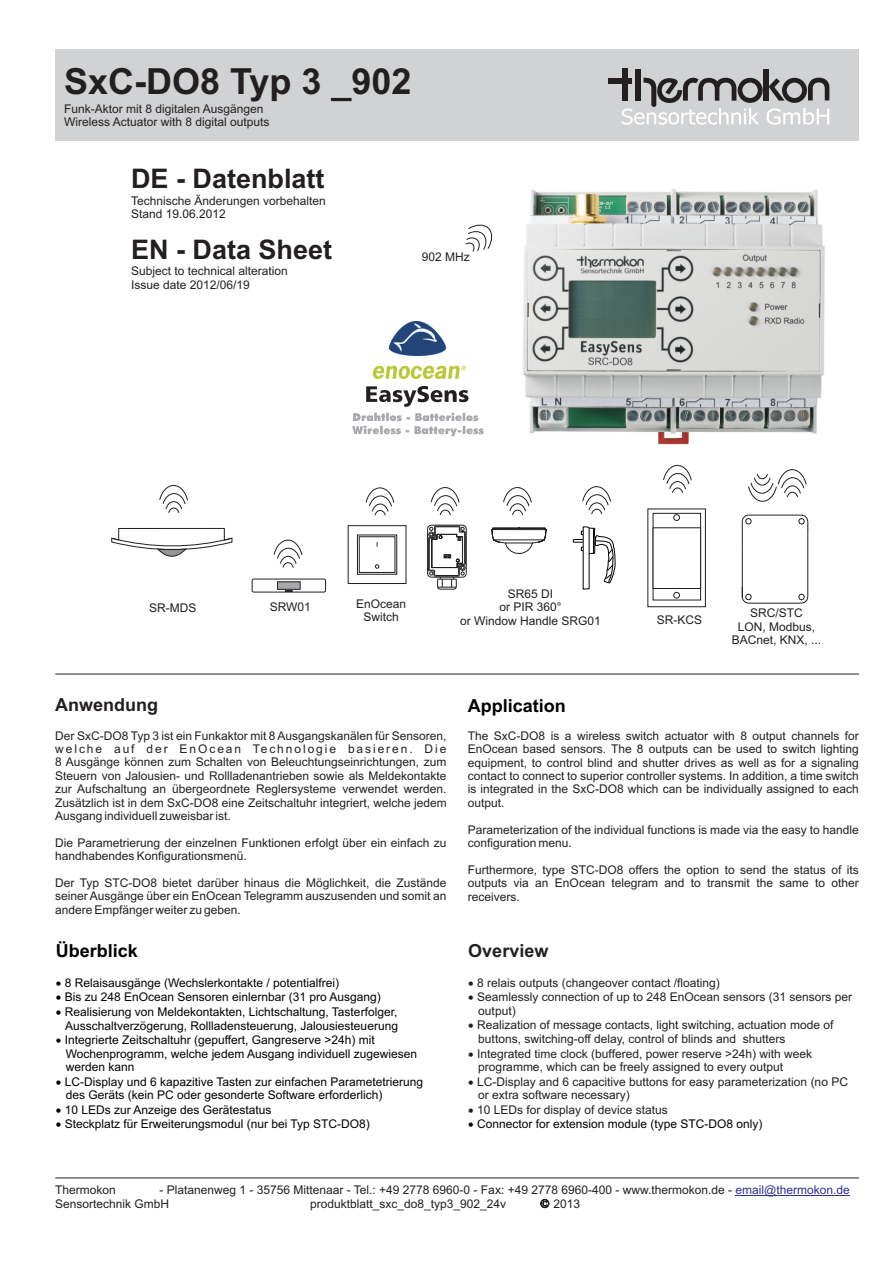
<style>
.page{position:relative;width:893px;height:1263px;background:#fff}
.page>*{position:absolute;margin:0;border:0;box-sizing:border-box;transform-origin:0 0}
.t1{font:700 36px "Arial";color:#231f20}
.t2{font:700 27px "Arial";color:#231f20}
.t3{font:700 18px "Arial";color:#010202}
.t4{font:700 18px "Arial";color:#231f20}
.t5{font:12px/13.4px "Arial";color:#231f20}
.t6{font:12px/13.8px "Arial";color:#010202}
.t7{font:12px "Symbol";color:#010202}
.t8{font:12px "Symbol";color:#231f20}
.s1{color:#2d3291}
</style>
<div class="page">
<div style="left:55px;top:49px;width:804px;height:92px;background:#d1d2d4"></div>
<hr style="left:55px;top:674px;width:804px;height:1px;background:#231f20">
<div style="left:609px;top:78px;width:23px;height:5px;background:#231f20"></div>
<div style="left:635px;top:69px;width:5px;height:32px;background:#231f20"></div>
<div style="left:622px;top:69px;width:5px;height:32px;background:#231f20"></div>
<div style="left:763px;top:69px;width:6px;height:32px;background:#231f20"></div>
<svg style="left:622px;top:74px;width:208px;height:51px"></svg>
<svg style="left:352px;top:386px;width:132px;height:50px"></svg>
<img style="left:373px;top:322px;width:92px;height:57px">
<svg style="left:465px;top:224px;width:28px;height:28px"></svg>
<hr style="left:55px;top:1177px;width:804px;height:1px;background:#231f20">
<div style="left:252px;top:579px;width:74px;height:13px;border:1px solid #231f20;border-radius:2px"></div>
<svg style="left:277px;top:581px;width:24px;height:11px"></svg>
<svg style="left:273px;top:539px;width:30px;height:29px"></svg>
<svg style="left:427px;top:525px;width:40px;height:65px"></svg>
<svg style="left:491px;top:527px;width:56px;height:27px"></svg>
<svg style="left:503px;top:487px;width:29px;height:28px"></svg>
<svg style="left:430px;top:487px;width:30px;height:28px"></svg>
<svg style="left:582px;top:486px;width:29px;height:29px"></svg>
<svg style="left:572px;top:526px;width:44px;height:64px"></svg>
<svg style="left:111px;top:528px;width:121px;height:29px"></svg>
<svg style="left:159px;top:485px;width:29px;height:28px"></svg>
<div style="left:348px;top:525px;width:58px;height:59px;border:1px solid #231f20"></div>
<div style="left:357px;top:534px;width:40px;height:41px;border:1px solid #231f20"></div>
<svg style="left:358px;top:536px;width:38px;height:37px"></svg>
<svg style="left:365px;top:487px;width:30px;height:29px"></svg>
<div style="left:647px;top:509px;width:59px;height:98px;border:1px solid #231f20"></div>
<div style="left:673px;top:514px;width:7px;height:7px;border:1px solid #231f20;border-radius:50%"></div>
<div style="left:673px;top:592px;width:7px;height:6px;border:1px solid #231f20;border-radius:50%"></div>
<div style="left:653px;top:513px;width:48px;height:87px;border:1px solid #231f20"></div>
<svg style="left:652px;top:527px;width:49px;height:62px"></svg>
<svg style="left:663px;top:465px;width:29px;height:28px"></svg>
<img style="left:522px;top:189px;width:303px;height:255px">
<hr style="left:748px;top:515px;width:53px;height:1px;background:#231f20">
<hr style="left:748px;top:603px;width:53px;height:1px;background:#231f20">
<hr style="left:807px;top:529px;width:1px;height:68px;background:#231f20">
<svg style="left:741px;top:587px;width:11px;height:17px"></svg>
<hr style="left:742px;top:550px;width:1px;height:47px;background:#231f20">
<svg style="left:798px;top:593px;width:11px;height:11px"></svg>
<svg style="left:798px;top:514px;width:11px;height:16px"></svg>
<svg style="left:741px;top:514px;width:11px;height:36px"></svg>
<svg style="left:748px;top:469px;width:59px;height:33px"></svg>
<svg style="left:540px;top:1199px;width:9px;height:9px"></svg>
<hr style="left:735px;top:1195px;width:115px;height:1px;background:#2d3291">
<h1 class="t1" style="left:64px;top:68px;width:349px">SxC-DO8 Typ 3 _902</h1>
<p class="t5" style="left:64px;top:103px;width:207px">Funk-Aktor mit 8 digitalen Ausgängen<br>Wireless Actuator with 8 digital outputs</p>
<h2 class="t2" style="left:131px;top:169px;width:195px">DE - Datenblatt</h2>
<p class="t5" style="left:131px;top:195px;width:196px">Technische Änderungen vorbehalten<br>Stand 19.06.2012</p>
<h2 class="t2" style="left:131px;top:239px;width:203px">EN - Data Sheet</h2>
<p class="t5" style="left:131px;top:265px;width:158px">Subject to technical alteration<br>Issue date 2012/06/19</p>
<p class="t5" style="left:422px;top:251px;width:50px">902 MHz</p>
<p class="t5" style="left:149px;top:602px;width:49px">SR-MDS</p>
<p class="t5" style="left:356px;top:598px;width:52px;text-align:center">EnOcean<br>Switch</p>
<p class="t5" style="left:270px;top:601px;width:43px">SRW01</p>
<p class="t5" style="left:460px;top:588px;width:142px;text-align:center">SR65 DI<br>or PIR 360°<br>or Window Handle SRG01</p>
<p class="t5" style="left:657px;top:614px;width:47px">SR-KCS</p>
<p class="t5" style="left:732px;top:608px;width:91px;text-align:center">SRC/STC<br>LON, Modbus,<br>BACnet, KNX, ...</p>
<h3 class="t4" style="left:55px;top:698px;width:104px">Anwendung</h3>
<p class="t5" style="left:55px;top:730px;width:393px;text-align:justify">Der SxC-DO8 Typ 3 ist ein Funkaktor mit 8 Ausgangskanälen für Sensoren, welche auf der EnOcean Technologie basieren. Die 8 Ausgänge können zum Schalten von Beleuchtungseinrichtungen, zum Steuern von Jalousien- und Rollladenantrieben sowie als Meldekontakte zur Aufschaltung an übergeordnete Reglersysteme verwendet werden.<br>Zusätzlich ist in dem SxC-DO8 eine Zeitschaltuhr integriert, welche jedem Ausgang individuell zuweisbar ist.</p>
<p class="t5" style="left:55px;top:837px;width:393px">Die Parametrierung der einzelnen Funktionen erfolgt über ein einfach zu handhabendes Konfigurationsmenü.</p>
<p class="t5" style="left:55px;top:877px;width:393px;text-align:justify">Der Typ STC-DO8 bietet darüber hinaus die Möglichkeit, die Zustände seiner Ausgänge über ein EnOcean Telegramm auszusenden und somit an andere Empfänger weiter zu geben.</p>
<h3 class="t3" style="left:56px;top:944px;width:84px">Überblick</h3>
<p class="t7" style="left:56px;top:993px;width:35px">•</p>
<p class="t6" style="left:56px;top:976px;width:285px">•8 Relaisausgänge (Wechslerkontakte / potentialfrei)</p>
<p class="t7" style="left:56px;top:1008px;width:35px">•</p>
<p class="t6" style="left:65px;top:991px;width:334px;line-height:14.7px">Bis zu 248 EnOcean Sensoren einlernbar (31 pro Ausgang)<br>Realisierung von Meldekontakten, Lichtschaltung, Tasterfolger,</p>
<p class="t6" style="left:65px;top:1019px;width:354px">Ausschaltverzögerung, Rollladensteuerung, Jalousiesteuerung Integrierte Zeitschaltuhr (gepuffert, Gangreserve &gt;24h) mit Wochenprogramm, welche jedem Ausgang individuell zugewiesen werden kann</p>
<p class="t6" style="left:56px;top:1075px;width:369px">•LC-Display und 6 kapazitive Tasten zur einfachen Parametetrierung</p>
<p class="t7" style="left:56px;top:1120px;width:35px">•</p>
<p class="t7" style="left:56px;top:1036px;width:35px">•</p>
<p class="t6" style="left:66px;top:1089px;width:318px">des Geräts (kein PC oder gesonderte Software erforderlich)</p>
<p class="t6" style="left:65px;top:1103px;width:307px;line-height:14.7px;text-indent:-9px">•10 LEDs zur Anzeige des Gerätestatus<br>Steckplatz für Erweiterungsmodul (nur bei Typ STC-DO8)</p>
<h3 class="t3" style="left:468px;top:699px;width:100px">Application</h3>
<p class="t5" style="left:468px;top:730px;width:393px;text-align:justify">The SxC-DO8 is a wireless switch actuator with 8 output channels for EnOcean based sensors. The 8 outputs can be used to switch lighting equipment, to control blind and shutter drives as well as for a signaling contact to connect to superior controller systems. In addition, a time switch is integrated in the SxC-DO8 which can be individually assigned to each output.</p>
<p class="t5" style="left:468px;top:824px;width:393px">Parameterization of the individual functions is made via the easy to handle configuration menu.</p>
<p class="t5" style="left:468px;top:864px;width:393px;text-align:justify">Furthermore, type STC-DO8 offers the option to send the status of its outputs via an EnOcean telegram and to transmit the same to other receivers.</p>
<h3 class="t4" style="left:468px;top:944px;width:82px">Overview</h3>
<p class="t8" style="left:468px;top:978px;width:35px">•</p>
<p class="t5" style="left:478px;top:991px;width:375px;text-indent:-10px">•Seamlessly connection of up to 248 EnOcean sensors (31 sensors per output)</p>
<p class="t5" style="left:478px;top:1019px;width:357px;text-indent:-10px">•Realization of message contacts, light switching, actuation mode of buttons, switching-off delay, control of blinds and shutters</p>
<p class="t8" style="left:468px;top:1049px;width:35px">•</p>
<p class="t5" style="left:477px;top:1048px;width:336px">Integrated time clock (buffered, power reserve &gt;24h) with week programme, which can be freely assigned to every output</p>
<p class="t5" style="left:478px;top:1076px;width:371px;text-indent:-10px">•LC-Display and 6 capacitive buttons for easy parameterization (no PC or extra software necessary)</p>
<p class="t5" style="left:468px;top:1104px;width:201px">•10 LEDs for display of device status</p>
<p class="t5" style="left:477px;top:977px;width:244px">8 relais outputs (changeover contact /floating)</p>
<p class="t6" style="left:468px;top:1118px;width:296px">•Connector for extension module (type STC-DO8 only)</p>
<p class="t5" style="left:55px;top:1184px;width:796px;text-indent:104px">- Platanenweg 1 - 35756 Mittenaar - Tel.: +49 2778 6960-0 - Fax: +49 2778 6960-400 - www.thermokon.de - <span class="s1">email@thermokon.de<br></span>Sensortechnik GmbH</p>
<p class="t5" style="left:55px;top:1184px;width:62px">Thermokon</p>
<p class="t5" style="left:310px;top:1198px;width:198px">produktblatt_sxc_do8_typ3_902_24v</p>
<p class="t5" style="left:553px;top:1198px;width:28px">2013</p>
</div>
